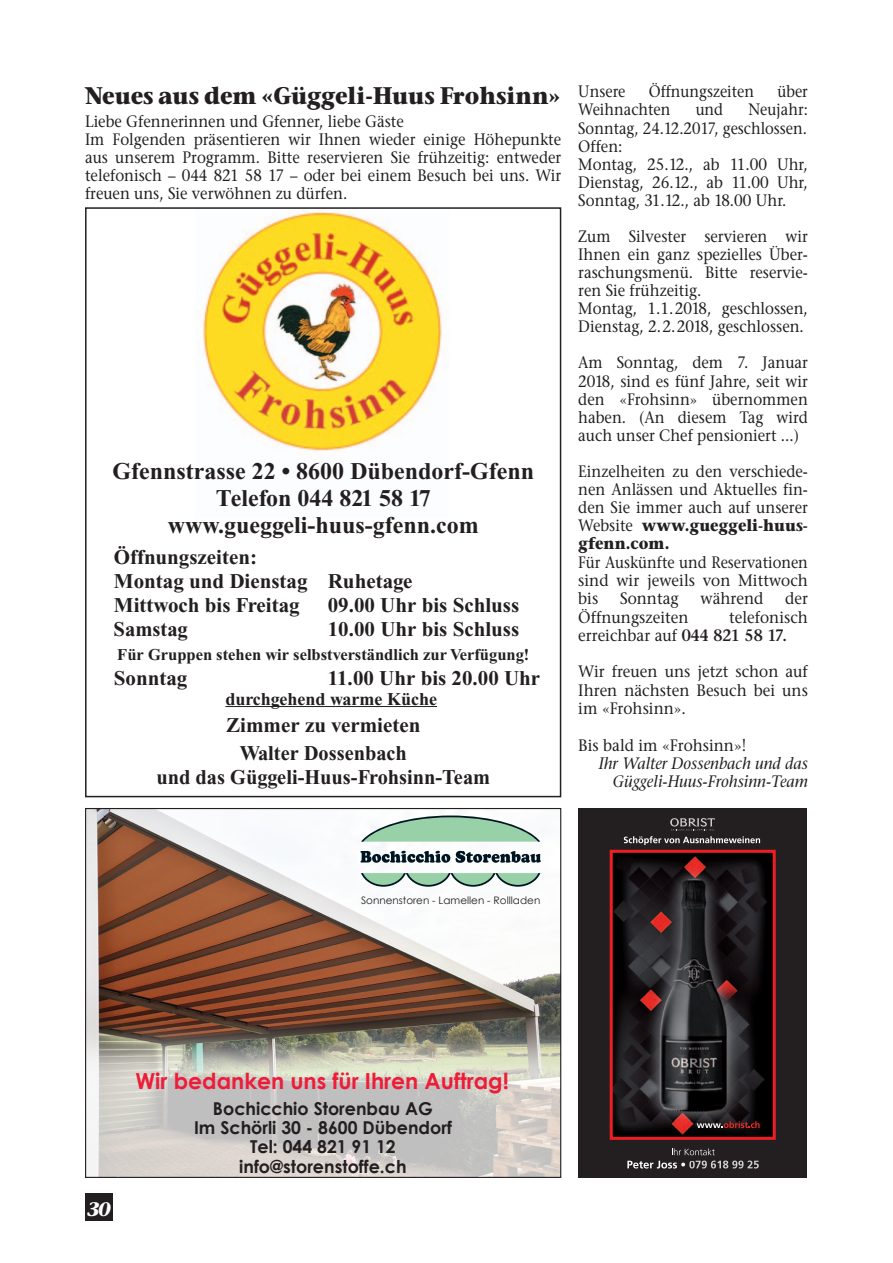
<style>
.page{position:relative;width:893px;height:1263px;background:#fff}
.page>*{position:absolute;margin:0;border:0;box-sizing:border-box;transform-origin:0 0}
.t1{font:700 24px/27px "Times New Roman";color:#231f20;text-align:center}
.t2{font:700 24px "Stone Serif ITC";color:#231f20;scale:.94 1}
.t3{font:700 22.2px "Century Gothic";color:#ed1d39}
.t4{font:700 21px/24px "Times New Roman";color:#231f20}
.t5{font:italic 700 19.5px "Stone Serif LT";color:#fff}
.t6{font:700 18px "Times New Roman";color:#231f20}
.t7{font:700 17.7px/19.4px "Century Gothic";color:#231f20;text-align:center}
.t8{font:16.5px/18px "Stone Serif LT";color:#231f20;scale:.91 1}
.t9{font:16.5px/18px "Stone Serif LT";color:#231f20;scale:.89 1}
.t10{font:16.5px/18.3px "Stone Serif LT";color:#231f20;scale:.93 1}
.t11{font:italic 16.5px/18.3px "Stone Serif LT";color:#231f20;text-align:right;scale:.93 1}
.t12{font:700 16.5px "Times New Roman";color:#231f20}
.t13{font:10.35px "Century Gothic";color:#231f20}
.s1{font-weight:700}
.s2{font-weight:600}
</style>
<div class="page">
<div style="left:85px;top:1193px;width:28px;height:27px;background:#231f20"></div>
<div style="left:578px;top:808px;width:228px;height:370px;background:#231f20"></div>
<svg style="left:670px;top:818px;width:45px;height:12px"></svg>
<img style="left:614px;top:854px;width:158px;height:282px">
<div style="left:610px;top:850px;width:166px;height:290px;border:3px solid #ee1d23"></div>
<svg style="left:627px;top:1148px;width:132px;height:20px"></svg>
<svg style="left:624px;top:836px;width:136px;height:9px"></svg>
<svg style="left:697px;top:1121px;width:63px;height:7px"></svg>
<img style="left:203px;top:211px;width:239px;height:240px">
<div style="left:85px;top:207px;width:476px;height:590px;border:2px solid #231f20"></div>
<hr style="left:225px;top:706px;width:212px;height:1px;background:#231f20">
<img style="left:87px;top:810px;width:472px;height:366px">
<svg style="left:361px;top:815px;width:179px;height:27px"></svg>
<svg style="left:361px;top:873px;width:179px;height:14px"></svg>
<svg style="left:360px;top:851px;width:90px;height:12px"></svg>
<svg style="left:456px;top:851px;width:85px;height:12px"></svg>
<h1 class="t2" style="left:85px;top:80px;width:507px">Neues aus dem «Güggeli-Huus Frohsinn»</h1>
<p class="t8" style="left:85px;top:112px;width:525px">Liebe Gfennerinnen und Gfenner, liebe Gäste<br>Im Folgenden präsentieren wir Ihnen wieder einige Höhepunkte aus unserem Programm. Bitte reservieren Sie frühzeitig: entweder telefonisch – 044 821 58 17 – oder bei einem Besuch bei uns. Wir freuen uns, Sie verwöhnen zu dürfen.</p>
<h1 class="t1" style="left:113px;top:457px;width:423px">Gfennstrasse 22 • 8600 Dübendorf-Gfenn<br>Telefon 044 821 58 17 www.gueggeli-huus-gfenn.com</h1>
<p class="t4" style="left:114px;top:545px;width:300px">Öffnungszeiten:<br>Montag und Dienstag Ruhetage<br>Mittwoch bis Freitag</p>
<p class="t4" style="left:328px;top:593px;width:193px">09.00 Uhr bis Schluss</p>
<p class="t4" style="left:114px;top:617px;width:76px">Samstag</p>
<p class="t4" style="left:328px;top:617px;width:193px">10.00 Uhr bis Schluss</p>
<p class="t12" style="left:117px;top:645px;width:414px">Für Gruppen stehen wir selbstverständlich zur Verfügung!</p>
<p class="t4" style="left:114px;top:666px;width:75px">Sonntag</p>
<p class="t4" style="left:328px;top:666px;width:214px">11.00 Uhr bis 20.00 Uhr</p>
<p class="t6" style="left:225px;top:689px;width:213px">durchgehend warme Küche</p>
<p class="t4" style="left:226px;top:710px;width:196px;line-height:28.5px;text-align:center">Zimmer zu vermieten<br>Walter Dossenbach</p>
<p class="t4" style="left:157px;top:765px;width:335px">und das Güggeli-Huus-Frohsinn-Team</p>
<p class="t9" style="left:578px;top:83px;width:55px">Unsere</p>
<p class="t9" style="left:649px;top:83px;width:120px">Öffnungszeiten</p>
<p class="t9" style="left:777px;top:83px;width:36px">über</p>
<p class="t9" style="left:578px;top:101px;width:105px">Weihnachten</p>
<p class="t9" style="left:696px;top:101px;width:32px">und</p>
<p class="t9" style="left:578px;top:101px;width:259px;text-indent:170px">Neujahr:<br>Sonntag, 24.12.2017, geschlossen.<br>Offen:<br>Montag, 25.12., ab 11.00 Uhr,<br>Dienstag, 26.12., ab 11.00 Uhr,<br>Sonntag, 31.12., ab 18.00 Uhr.</p>
<p class="t8" style="left:578px;top:227px;width:254px">Zum Silvester servieren wir<br>Ihnen ein ganz spezielles Über&shy;raschungsmenü. Bitte reservie&shy;ren Sie frühzeitig.<br>Montag, 1.1.2018, geschlossen,<br>Dienstag, 2.2.2018, geschlossen.</p>
<p class="t8" style="left:578px;top:354px;width:254px;text-align:justify">Am Sonntag, dem 7. Januar 2018, sind es fünf Jahre, seit wir den «Frohsinn» übernommen haben. (An diesem Tag wird auch unser Chef pensioniert ...)</p>
<p class="t8" style="left:578px;top:462px;width:254px;text-align:justify">Einzelheiten zu den verschiede&shy;nen Anlässen und Aktuelles fin&shy;den Sie immer auch auf unserer Website <span class="s1">www.gueggeli-huus&shy;gfenn.com.</span></p>
<p class="t9" style="left:578px;top:553px;width:259px;text-align:justify">Für Auskünfte und Reservationen sind wir jeweils von Mittwoch bis</p>
<p class="t10" style="left:620px;top:589px;width:65px">Sonntag</p>
<p class="t10" style="left:700px;top:589px;width:69px">während</p>
<p class="t10" style="left:785px;top:589px;width:26px">der</p>
<p class="t10" style="left:578px;top:608px;width:120px">Öffnungszeiten</p>
<p class="t10" style="left:578px;top:608px;width:248px;text-indent:151px">telefonisch erreichbar auf <span class="s2">044 821 58 17.</span></p>
<p class="t10" style="left:578px;top:663px;width:248px;text-align:justify">Wir freuen uns jetzt schon auf Ihren nächsten Besuch bei uns im «Frohsinn».</p>
<p class="t10" style="left:578px;top:736px;width:182px">Bis bald im «Frohsinn»!</p>
<p class="t11" style="left:599px;top:754px;width:226px">Ihr Walter Dossenbach und das<br>Güggeli-Huus-Frohsinn-Team</p>
<p class="t13" style="left:361px;top:893px;width:181px">Sonnenstoren - Lamellen - Rollladen</p>
<p class="t5" style="left:87px;top:1197px;width:25px">30</p>
<h2 class="t3" style="left:136px;top:1067px;width:375px">Wir bedanken uns für Ihren Auftrag!</h2>
<p class="t7" style="left:194px;top:1098px;width:259px">Bochicchio Storenbau AG<br>Im Schörli 30 - 8600 Dübendorf<br>Tel: 044 821 91 12 info@storenstoffe.ch</p>
</div>
